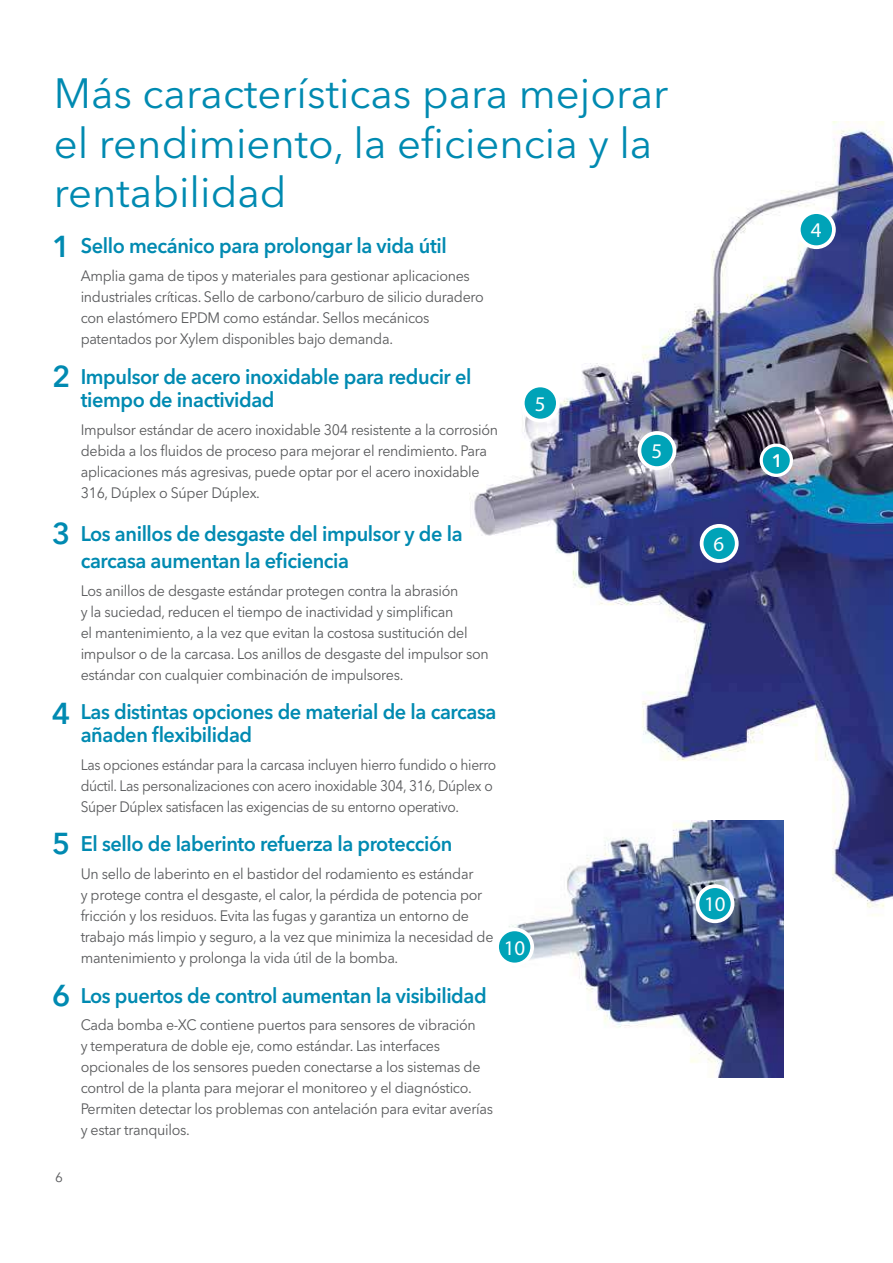
<style>
.page{position:relative;width:893px;height:1263px;background:#fff}
.page>*{position:absolute;margin:0;border:0;box-sizing:border-box;transform-origin:0 0}
.t1{font:42px/49.5px "Avenir Next LT Pro";color:#008ab1}
.t2{font:600 30px "Avenir Next LT Pro";color:#008ab1}
.t3{font:600 21px/23.2px "Avenir Next LT Pro";letter-spacing:-.02em;color:#008ab1;scale:.95 1}
.t4{font:600 21px "Avenir Next";color:#fff}
.t5{font:600 18px "Avenir Next";color:#fff}
.t6{font:15px/21px "Avenir Next LT Pro";letter-spacing:-.02em;color:#58595b;scale:.95 1}
.t7{font:15px/21px "Avenir Next LT Pro";letter-spacing:-.02em;color:#58595b;scale:.92 1}
.t8{font:13.5px "Avenir Next LT Pro";color:#58595b}
</style>
<div class="page">
<img style="left:470px;top:121px;width:423px;height:804px">
<svg style="left:760px;top:444px;width:33px;height:33px"></svg>
<div style="left:763px;top:447px;width:27px;height:27px;background:#00a3b8;border-radius:50%"></div>
<svg style="left:797px;top:210px;width:39px;height:39px"></svg>
<div style="left:801px;top:214px;width:31px;height:31px;background:#00a3b8;border-radius:50%"></div>
<svg style="left:637px;top:431px;width:39px;height:39px"></svg>
<div style="left:641px;top:435px;width:32px;height:31px;background:#00a3b8;border-radius:50%"></div>
<div style="left:521px;top:384px;width:39px;height:38px;background:#fff;border-radius:50%"></div>
<div style="left:525px;top:387px;width:31px;height:32px;background:#00a3b8;border-radius:50%"></div>
<img style="left:500px;top:821px;width:283px;height:256px">
<svg style="left:700px;top:524px;width:39px;height:39px"></svg>
<div style="left:703px;top:528px;width:32px;height:31px;background:#00a3b8;border-radius:50%"></div>
<svg style="left:695px;top:884px;width:39px;height:39px"></svg>
<div style="left:699px;top:888px;width:32px;height:31px;background:#00a3b8;border-radius:50%"></div>
<svg style="left:495px;top:927px;width:39px;height:39px"></svg>
<div style="left:499px;top:931px;width:31px;height:31px;background:#00a3b8;border-radius:50%"></div>
<h1 class="t1" style="left:54px;top:69px;width:616px">Más características para mejorar el rendimiento, la eficiencia y la rentabilidad</h1>
<h2 class="t2" style="left:52px;top:229px;width:20px">1</h2>
<h2 class="t2" style="left:52px;top:358px;width:20px">2</h2>
<h2 class="t2" style="left:52px;top:515px;width:20px">3</h2>
<h2 class="t2" style="left:52px;top:695px;width:20px">4</h2>
<h2 class="t2" style="left:52px;top:825px;width:20px">5</h2>
<h2 class="t2" style="left:52px;top:977px;width:20px">6</h2>
<h3 class="t3" style="left:81px;top:234px;width:387px">Sello mecánico para prolongar la vida útil</h3>
<p class="t6" style="left:81px;top:265px;width:426px">Amplia gama de tipos y materiales para gestionar aplicaciones industriales críticas. Sello de carbono/carburo de silicio duradero con elastómero EPDM como estándar. Sellos mecánicos patentados por Xylem disponibles bajo demanda.</p>
<h3 class="t3" style="left:81px;top:364px;width:413px">Impulsor de acero inoxidable para reducir el tiempo de inactividad</h3>
<p class="t6" style="left:81px;top:419px;width:441px">Impulsor estándar de acero inoxidable 304 resistente a la corrosión debida a los fluidos de proceso para mejorar el rendimiento. Para aplicaciones más agresivas, puede optar por el acero inoxidable 316, Dúplex o Súper Dúplex.</p>
<h3 class="t3" style="left:81px;top:520px;width:404px;line-height:27px">Los anillos de desgaste del impulsor y de la carcasa aumentan la eficiencia</h3>
<p class="t6" style="left:81px;top:580px;width:431px">Los anillos de desgaste estándar protegen contra la abrasión<br>y la suciedad, reducen el tiempo de inactividad y simplifican<br>el mantenimiento, a la vez que evitan la costosa sustitución del impulsor o de la carcasa. Los anillos de desgaste del impulsor son estándar con cualquier combinación de impulsores.</p>
<h3 class="t3" style="left:81px;top:700px;width:439px">Las distintas opciones de material de la carcasa añaden flexibilidad</h3>
<p class="t7" style="left:81px;top:754px;width:453px">Las opciones estándar para la carcasa incluyen hierro fundido o hierro dúctil. Las personalizaciones con acero inoxidable 304, 316, Dúplex o<br>Súper Dúplex satisfacen las exigencias de su entorno operativo.</p>
<h3 class="t3" style="left:81px;top:832px;width:393px">El sello de laberinto refuerza la protección</h3>
<p class="t6" style="left:81px;top:863px;width:436px">Un sello de laberinto en el bastidor del rodamiento es estándar<br>y protege contra el desgaste, el calor, la pérdida de potencia por fricción y los residuos. Evita las fugas y garantiza un entorno de trabajo más limpio y seguro, a la vez que minimiza la necesidad de mantenimiento y prolonga la vida útil de la bomba.</p>
<h3 class="t3" style="left:81px;top:984px;width:429px">Los puertos de control aumentan la visibilidad</h3>
<p class="t6" style="left:81px;top:1015px;width:436px">Cada bomba e-XC contiene puertos para sensores de vibración<br>y temperatura de doble eje, como estándar. Las interfaces opcionales de los sensores pueden conectarse a los sistemas de control de la planta para mejorar el monitoreo y el diagnóstico.<br>Permiten detectar los problemas con antelación para evitar averías y estar tranquilos.</p>
<h3 class="t4" style="left:504px;top:934px;width:23px">10</h3>
<h3 class="t4" style="left:535px;top:391px;width:12px">5</h3>
<p class="t8" style="left:55px;top:1169px;width:9px">6</p>
<h3 class="t4" style="left:651px;top:438px;width:12px">5</h3>
<h3 class="t4" style="left:714px;top:531px;width:12px">6</h3>
<h3 class="t4" style="left:704px;top:891px;width:23px">10</h3>
<h3 class="t4" style="left:811px;top:217px;width:12px">4</h3>
<p class="t5" style="left:772px;top:445px;width:12px">1</p>
</div>
